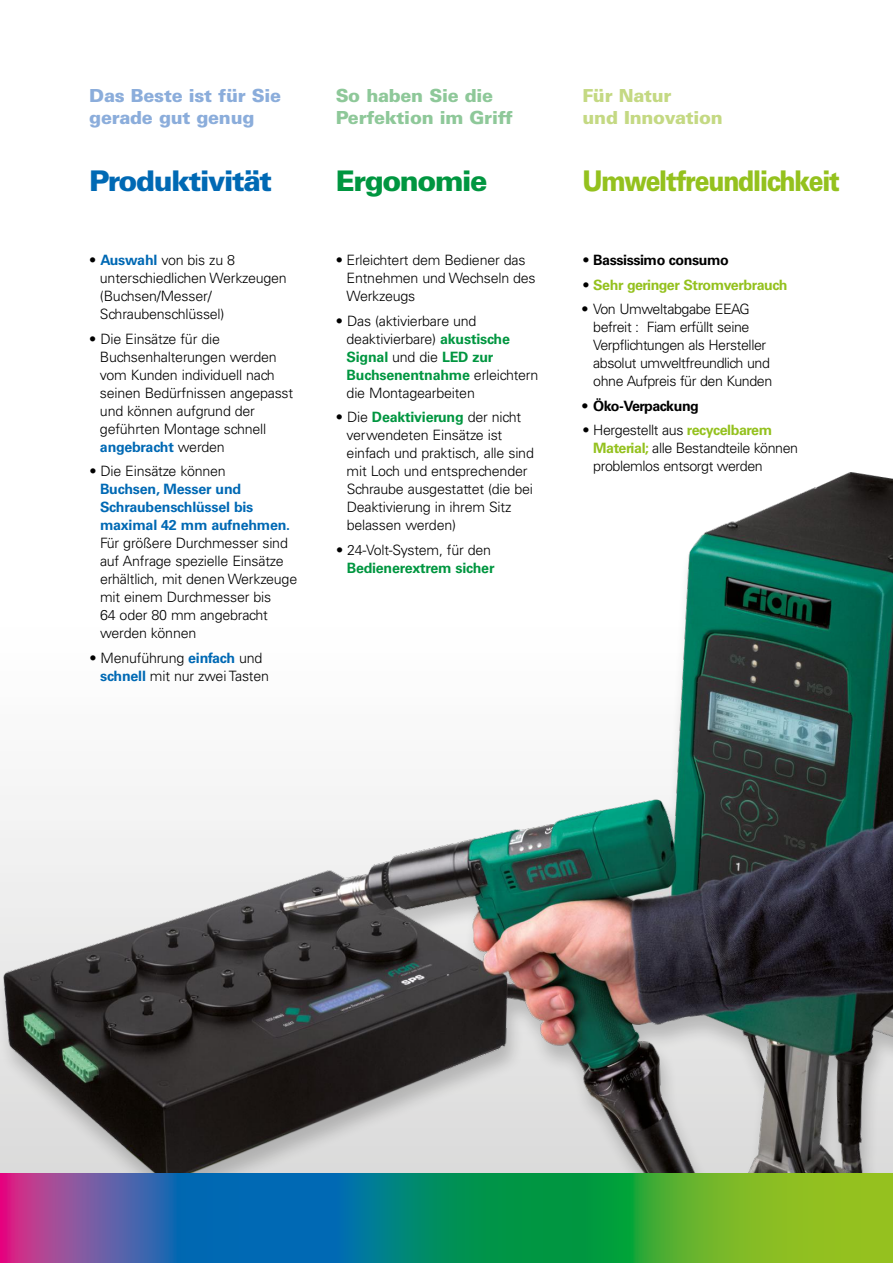
<style>
.page{position:relative;width:893px;height:1263px;background:#fff}
.page>*{position:absolute;margin:0;border:0;box-sizing:border-box;transform-origin:0 0}
.t1{font:900 28.5px "Univers LT Std";letter-spacing:-.05em;color:#94c11e;scale:.85 1}
.t2{font:900 28.5px "Univers LT Std";letter-spacing:-.05em;color:#0069b4}
.t3{font:900 28.5px "Univers LT Std";letter-spacing:-.05em;color:#009640}
.t4{font:900 18px/21.6px "Univers LT Std";letter-spacing:-.015em;color:#8baddb}
.t5{font:900 18px/21.6px "Univers LT Std";letter-spacing:-.015em;color:#8ec899}
.t6{font:900 18px/21.6px "Univers LT Std";letter-spacing:-.015em;color:#c4d983}
.t7{font:300 14.25px/18px "Univers LT Std";letter-spacing:-.015em;color:#000}
.t8{font:700 14.25px/18px "Univers LT Std";letter-spacing:-.015em;color:#0069b4}
.t9{font:700 14.25px "Univers LT Std";letter-spacing:-.03em;color:#000}
.t10{font:700 14.25px "Univers LT Std";letter-spacing:-.03em;color:#94c11e}
.t11{font:700 14.25px "Univers LT Std";letter-spacing:-.015em;color:#009640}
.s1{font-weight:700;color:#0069b4}
.s2{font-weight:700;color:#009640}
.s3{font-weight:300}
.s4{font-weight:300;color:#000}
.s5{font-weight:700}
.s6{font-weight:700;color:#94c11e}
</style>
<div class="page">
<img style="left:0;top:472px;width:893px;height:702px">
<svg style="left:0;top:1174px;width:336px;height:89px;background:#435ba8"></svg>
<svg style="left:336px;top:1174px;width:247px;height:89px;background:#008b62"></svg>
<svg style="left:583px;top:1174px;width:310px;height:89px;background:#65b42a"></svg>
<p class="t4" style="left:89px;top:85px;width:193px">Das Beste ist für Sie gerade gut genug</p>
<p class="t6" style="left:583px;top:85px;width:142px">Für Natur<br>und Innovation</p>
<p class="t5" style="left:336px;top:85px;width:178px">So haben Sie die<br>Perfektion im Griff</p>
<h1 class="t2" style="left:89px;top:163px;width:184px">Produktivität</h1>
<h1 class="t3" style="left:336px;top:163px;width:153px">Ergonomie</h1>
<h1 class="t1" style="left:583px;top:163px;width:304px">Umweltfreundlichkeit</h1>
<p class="t7" style="left:100px;top:251px;width:188px;text-indent:-11px">• <span class="s1">Auswahl</span> von bis zu 8 unterschiedlichen Werkzeugen (Buchsen/Messer/<br>Schraubenschlüssel)</p>
<p class="t7" style="left:100px;top:330px;width:195px;text-indent:-11px">• Die Einsätze für die<br>Buchsenhalterungen werden vom Kunden individuell nach seinen Bedürfnissen angepasst und können aufgrund der geführten Montage schnell <span class="s1">angebracht</span> werden</p>
<p class="t7" style="left:89px;top:462px;width:138px">• Die Einsätze können</p>
<p class="t8" style="left:100px;top:480px;width:192px">Buchsen, Messer und<br>Schraubenschlüssel bis maximal 42 mm aufnehmen.</p>
<p class="t7" style="left:100px;top:534px;width:199px">Für größere Durchmesser sind auf Anfrage spezielle Einsätze erhältlich, mit denen Werkzeuge mit einem Durchmesser bis<br>64 oder 80 mm angebracht werden können</p>
<p class="t7" style="left:100px;top:649px;width:170px;text-indent:-11px">• Menuführung <span class="s1">einfach</span> und <span class="s1">schnell</span> mit nur zwei Tasten</p>
<p class="t7" style="left:347px;top:251px;width:191px;text-indent:-11px">• Erleichtert dem Bediener das<br>Entnehmen und Wechseln des<br>Werkzeugs</p>
<p class="t7" style="left:347px;top:312px;width:193px;text-indent:-11px">• Das (aktivierbare und deaktivierbare) <span class="s2">akustische<br>Signal</span> und die <span class="s2">LED zur<br>Buchsenentnahme</span> erleichtern die Montagearbeiten</p>
<p class="t7" style="left:347px;top:408px;width:189px;text-indent:-11px">• Die <span class="s2">Deaktivierung</span> der nicht verwendeten Einsätze ist einfach und praktisch, alle sind mit Loch und entsprechender<br>Schraube ausgestattet (die bei<br>Deaktivierung in ihrem Sitz belassen werden)</p>
<p class="t7" style="left:336px;top:541px;width:157px">• 24-Volt-System, für den</p>
<p class="t11" style="left:347px;top:559px;width:149px">Bedienerextrem sicher</p>
<p class="t9" style="left:583px;top:252px;width:148px"><span class="s3">•</span> Bassissimo consumo</p>
<p class="t10" style="left:583px;top:276px;width:207px"><span class="s4">•</span> Sehr geringer Stromverbrauch</p>
<p class="t7" style="left:593px;top:300px;width:181px;text-indent:-11px"><span class="s5">•</span> Von Umweltabgabe EEAG befreit : Fiam erfüllt seine<br>Verpflichtungen als Hersteller absolut umweltfreundlich und ohne Aufpreis für den Kunden</p>
<p class="t9" style="left:583px;top:397px;width:118px">• Öko-Verpackung</p>
<p class="t7" style="left:593px;top:421px;width:206px;text-indent:-11px">• Hergestellt aus <span class="s6">recycelbarem<br>Material;</span> alle Bestandteile können problemlos entsorgt werden</p>
</div>
